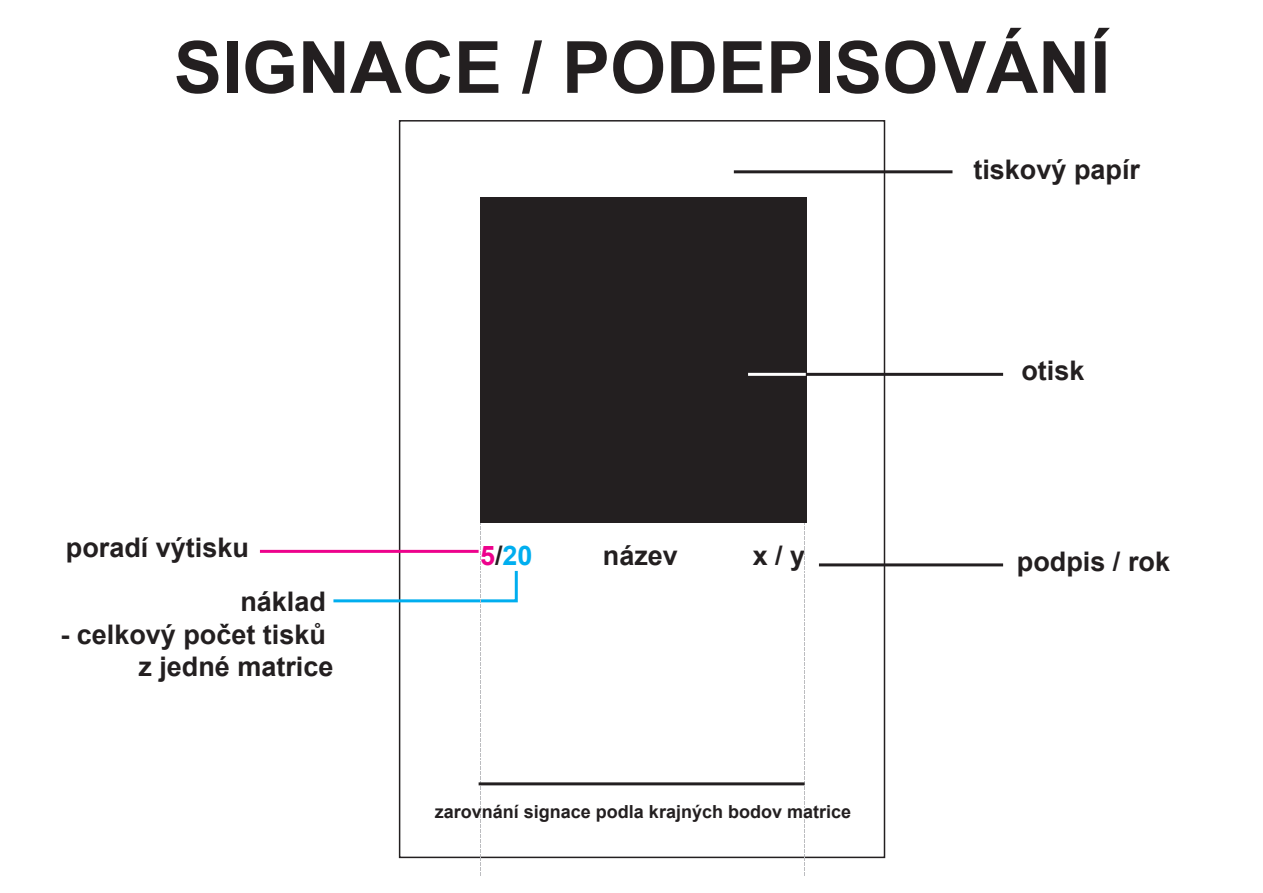
<style>
.page{position:relative;width:1263px;height:893px;background:#fff}
.page>*{position:absolute;margin:0;border:0;box-sizing:border-box;transform-origin:0 0}
.t1{font:700 72px "Arial";color:#231f20}
.t2{font:700 27px/32.4px "Arial";color:#231f20;text-align:right}
.t3{font:700 27px "Arial";color:#00aeef}
.t4{font:700 18px "Arial";color:#231f20}
.s1{color:#ed028c}
.s2{color:#231f20}
</style>
<div class="page">
<div style="left:480px;top:197px;width:326px;height:326px;background:#231f20"></div>
<hr style="left:784px;top:373px;width:219px;height:3px;background:#231f20">
<hr style="left:748px;top:373px;width:58px;height:3px;background:#fff">
<hr style="left:734px;top:170px;width:218px;height:3px;background:#231f20">
<hr style="left:260px;top:550px;width:219px;height:3px;background:#ed028c">
<hr style="left:819px;top:563px;width:184px;height:3px;background:#231f20">
<svg style="left:804px;top:523px;width:1px;height:353px"></svg>
<svg style="left:330px;top:523px;width:189px;height:353px"></svg>
<hr style="left:479px;top:782px;width:325px;height:3px;background:#231f20">
<h1 class="t1" style="left:174px;top:17px;width:938px">SIGNACE / PODEPISOVÁNÍ</h1>
<p class="t2" style="left:973px;top:154px;width:168px">tiskový papír</p>
<p class="t2" style="left:66px;top:532px;width:185px">poradí výtisku</p>
<p class="t3" style="left:480px;top:536px;width:54px"><span class="s1">5</span><span class="s2">/</span>20</p>
<p class="t2" style="left:240px;top:586px;width:87px">náklad</p>
<p class="t2" style="left:60px;top:618px;width:275px">- celkový počet tisků z jedné matrice</p>
<p class="t2" style="left:1021px;top:355px;width:65px">otisk</p>
<p class="t2" style="left:603px;top:540px;width:77px">název</p>
<p class="t2" style="left:753px;top:540px;width:54px">x / y</p>
<p class="t2" style="left:1017px;top:545px;width:155px">podpis / rok</p>
<p class="t4" style="left:435px;top:799px;width:418px">zarovnání signace podla krajných bodov matrice</p>
</div>
